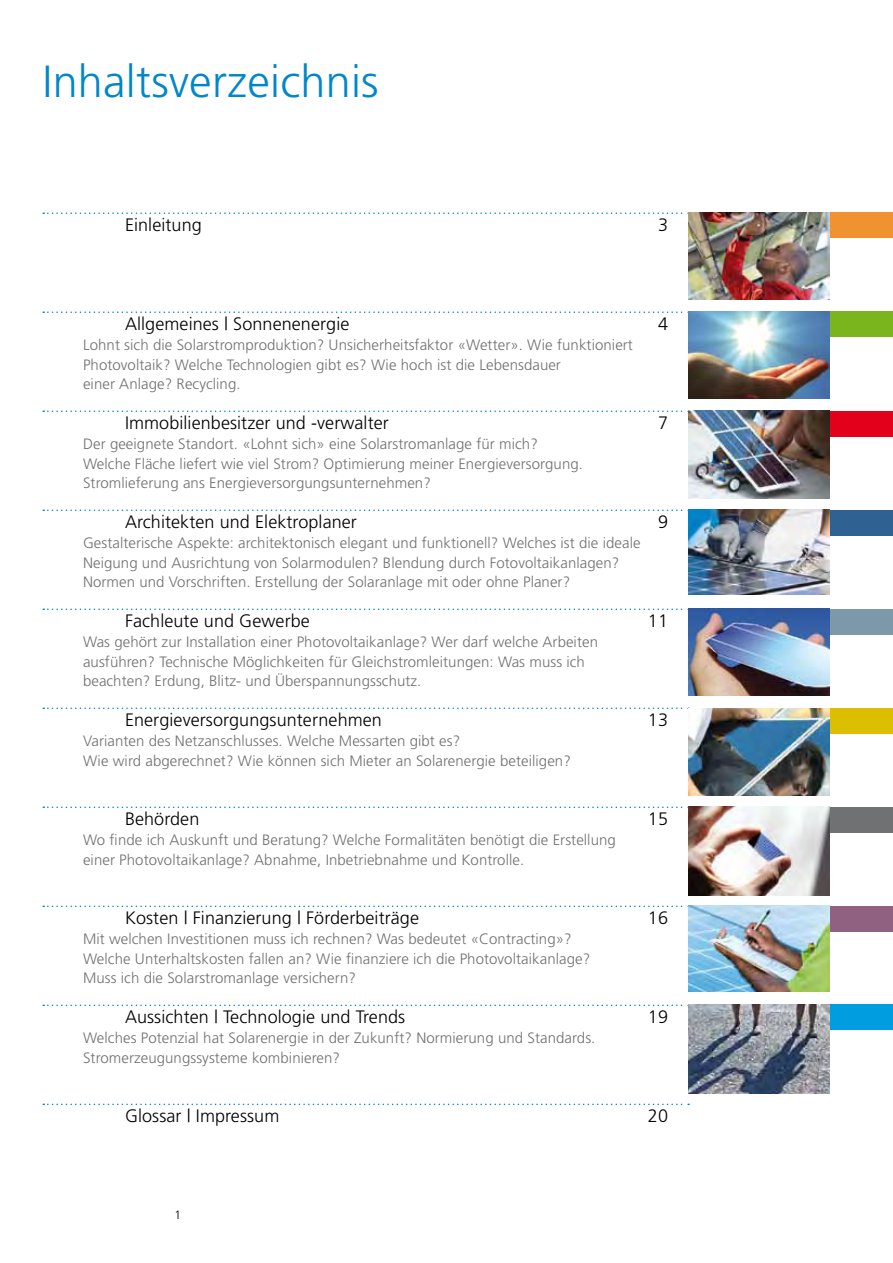
<style>
.page{position:relative;width:893px;height:1263px;background:#fff}
.page>*{position:absolute;margin:0;border:0;box-sizing:border-box;transform-origin:0 0}
.t1{font:300 45px "Frutiger";letter-spacing:.005em;color:#0086cb}
.t2{font:300 18px "Frutiger";letter-spacing:.005em;color:#000}
.t3{font:300 15px/19.8px "Frutiger";letter-spacing:.005em;color:#707172}
.t4{font:300 12px "Frutiger";color:#000}
</style>
<div class="page">
<div style="left:829px;top:213px;width:64px;height:25px;background:#f19231"></div>
<div style="left:829px;top:311px;width:64px;height:26px;background:#7ab51d"></div>
<div style="left:829px;top:411px;width:64px;height:25px;background:#e2001a"></div>
<div style="left:829px;top:510px;width:64px;height:25px;background:#2f6193"></div>
<div style="left:829px;top:609px;width:64px;height:25px;background:#7b99a8"></div>
<div style="left:829px;top:708px;width:64px;height:25px;background:#dcbe00"></div>
<div style="left:829px;top:807px;width:64px;height:25px;background:#707172"></div>
<div style="left:829px;top:906px;width:64px;height:25px;background:#916182"></div>
<div style="left:829px;top:1005px;width:64px;height:25px;background:#009ee0"></div>
<svg style="left:43px;top:212px;width:646px;height:2px"></svg>
<svg style="left:43px;top:311px;width:646px;height:2px"></svg>
<svg style="left:43px;top:410px;width:646px;height:2px"></svg>
<svg style="left:43px;top:509px;width:646px;height:2px"></svg>
<svg style="left:43px;top:608px;width:646px;height:2px"></svg>
<svg style="left:43px;top:707px;width:646px;height:2px"></svg>
<svg style="left:43px;top:806px;width:646px;height:2px"></svg>
<svg style="left:43px;top:905px;width:646px;height:2px"></svg>
<svg style="left:43px;top:1004px;width:646px;height:2px"></svg>
<svg style="left:43px;top:1103px;width:646px;height:2px"></svg>
<img style="left:689px;top:311px;width:140px;height:88px">
<img style="left:689px;top:510px;width:140px;height:85px">
<img style="left:689px;top:609px;width:140px;height:87px">
<img style="left:689px;top:807px;width:140px;height:88px">
<img style="left:689px;top:1005px;width:140px;height:89px">
<img style="left:689px;top:213px;width:140px;height:86px">
<img style="left:689px;top:411px;width:140px;height:87px">
<img style="left:689px;top:906px;width:140px;height:86px">
<img style="left:689px;top:708px;width:140px;height:87px">
<h1 class="t1" style="left:42px;top:56px;width:338px">Inhaltsverzeichnis</h1>
<p class="t2" style="left:125px;top:215px;width:78px">Einleitung</p>
<p class="t2" style="left:658px;top:215px;width:12px">3</p>
<p class="t2" style="left:125px;top:314px;width:226px">Allgemeines | Sonnenenergie</p>
<p class="t2" style="left:658px;top:314px;width:12px">4</p>
<p class="t3" style="left:83px;top:335px;width:551px">Lohnt sich die Solarstromproduktion? Unsicherheitsfaktor «Wetter». Wie funktioniert<br>Photovoltaik? Welche Technologien gibt es? Wie hoch ist die Lebensdauer<br>einer Anlage? Recycling.</p>
<p class="t2" style="left:125px;top:413px;width:265px">Immobilienbesitzer und -verwalter</p>
<p class="t2" style="left:658px;top:413px;width:12px">7</p>
<p class="t3" style="left:83px;top:434px;width:501px">Der geeignete Standort. «Lohnt sich» eine Solarstromanlage für mich?<br>Welche Fläche liefert wie viel Strom? Optimierung meiner Energieversorgung.<br>Stromlieferung ans Energieversorgungsunternehmen?</p>
<p class="t2" style="left:125px;top:512px;width:233px">Architekten und Elektroplaner</p>
<p class="t2" style="left:658px;top:512px;width:12px">9</p>
<p class="t3" style="left:83px;top:533px;width:559px">Gestalterische Aspekte: architektonisch elegant und funktionell? Welches ist die ideale<br>Neigung und Ausrichtung von Solarmodulen? Blendung durch Fotovoltaikanlagen?<br>Normen und Vorschriften. Erstellung der Solaranlage mit oder ohne Planer?</p>
<p class="t2" style="left:125px;top:611px;width:186px">Fachleute und Gewerbe</p>
<p class="t2" style="left:648px;top:611px;width:22px">11</p>
<p class="t3" style="left:83px;top:632px;width:516px">Was gehört zur Installation einer Photovoltaikanlage? Wer darf welche Arbeiten ausführen? Technische Möglichkeiten für Gleichstromleitungen: Was muss ich beachten? Erdung, Blitz- und Überspannungsschutz.</p>
<p class="t2" style="left:125px;top:710px;width:258px">Energieversorgungsunternehmen</p>
<p class="t2" style="left:648px;top:710px;width:22px">13</p>
<p class="t3" style="left:83px;top:731px;width:489px">Varianten des Netzanschlusses. Welche Messarten gibt es?<br>Wie wird abgerechnet? Wie können sich Mieter an Solarenergie beteiligen?</p>
<p class="t2" style="left:125px;top:809px;width:76px">Behörden</p>
<p class="t2" style="left:648px;top:809px;width:22px">15</p>
<p class="t3" style="left:83px;top:830px;width:534px">Wo finde ich Auskunft und Beratung? Welche Formalitäten benötigt die Erstellung einer Photovoltaikanlage? Abnahme, Inbetriebnahme und Kontrolle.</p>
<p class="t2" style="left:125px;top:908px;width:296px">Kosten | Finanzierung | Förderbeiträge</p>
<p class="t2" style="left:648px;top:908px;width:22px">16</p>
<p class="t3" style="left:83px;top:929px;width:509px">Mit welchen Investitionen muss ich rechnen? Was bedeutet «Contracting»?<br>Welche Unterhaltskosten fallen an? Wie finanziere ich die Photovoltaikanlage?<br>Muss ich die Solarstromanlage versichern?</p>
<p class="t2" style="left:125px;top:1007px;width:282px">Aussichten | Technologie und Trends</p>
<p class="t2" style="left:648px;top:1007px;width:22px">19</p>
<p class="t3" style="left:83px;top:1028px;width:514px">Welches Potenzial hat Solarenergie in der Zukunft? Normierung und Standards.<br>Stromerzeugungssysteme kombinieren?</p>
<p class="t2" style="left:125px;top:1106px;width:156px">Glossar | Impressum</p>
<p class="t2" style="left:648px;top:1106px;width:22px">20</p>
<p class="t4" style="left:174px;top:1208px;width:8px">1</p>
</div>
